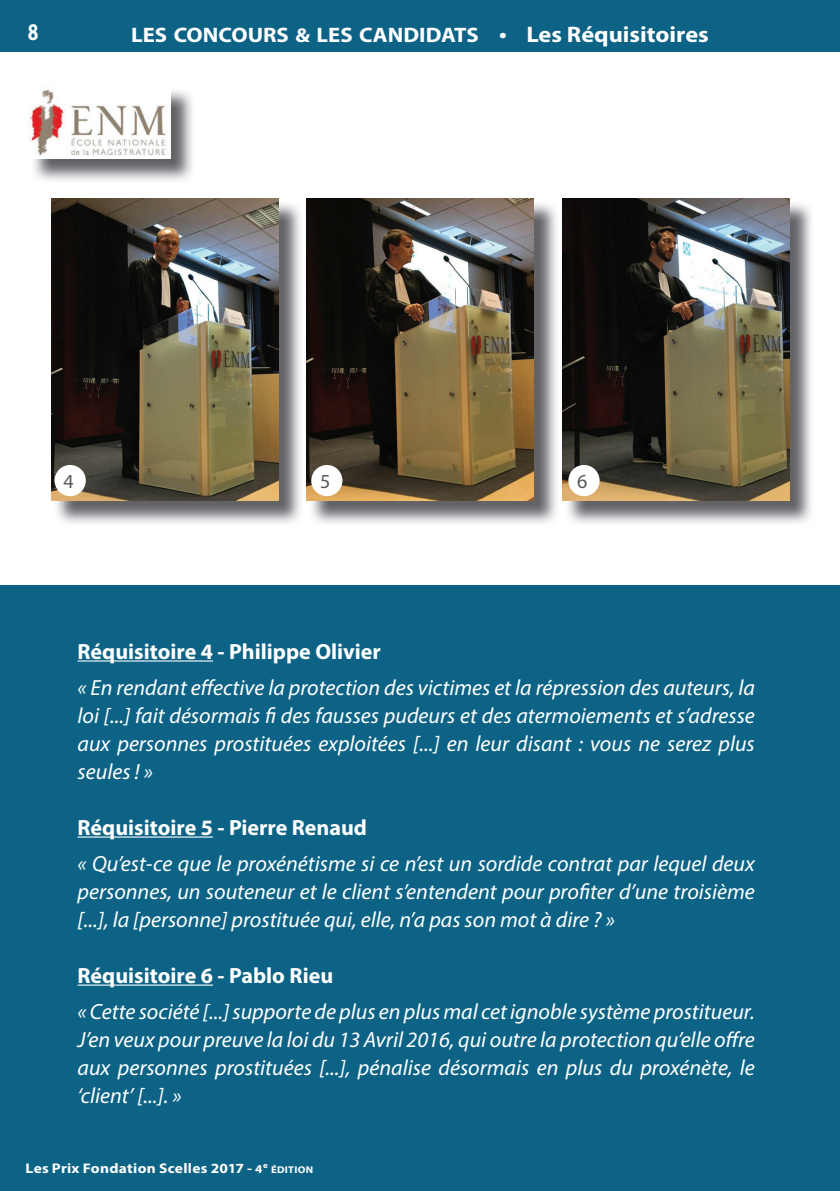
<style>
.page{position:relative;width:840px;height:1191px;background:#fff}
.page>*{position:absolute;margin:0;border:0;box-sizing:border-box;transform-origin:0 0}
.t1{font:700 24px "Myriad Pro";color:#fff;scale:.8 1}
.t2{font:italic 22px/28px "Myriad Pro";color:#fff;text-align:justify}
.t3{font:700 22px "Myriad Pro";color:#fff}
.t4{font:700 21px "Myriad Pro";color:#fff;scale:1.08 1}
.t5{font:20px "Myriad Pro";color:#57585a}
.t6{font:700 14px "Myriad Pro";letter-spacing:.02em;color:#fff;scale:1.1 1}
.t7{font:700 9.8px "Myriad Pro";letter-spacing:.025em;color:#fff;scale:1.1 1}
.s1{font-size:20px}
.s2{font-size:22.4px}
.s3{font-size:12px}
</style>
<div class="page">
<img style="left:57px;top:201px;width:244px;height:322px">
<img style="left:51px;top:198px;width:227px;height:303px">
<img style="left:312px;top:201px;width:245px;height:322px">
<img style="left:306px;top:198px;width:227px;height:303px">
<img style="left:568px;top:201px;width:244px;height:322px">
<img style="left:562px;top:198px;width:226px;height:303px">
<div style="left:0;top:585px;width:839px;height:606px;background:#0d6385"></div>
<hr style="left:77px;top:660px;width:136px;height:1px;background:#fff">
<hr style="left:77px;top:836px;width:136px;height:1px;background:#fff">
<hr style="left:77px;top:984px;width:136px;height:1px;background:#fff">
<div style="left:55px;top:465px;width:31px;height:31px;background:#fff;border-radius:50%"></div>
<div style="left:311px;top:465px;width:31px;height:31px;background:#fff;border-radius:50%"></div>
<div style="left:568px;top:465px;width:31px;height:31px;background:#fff;border-radius:50%"></div>
<div style="left:0;top:0;width:839px;height:51px;background:#0d6385"></div>
<img style="left:34px;top:91px;width:158px;height:90px">
<img style="left:28px;top:89px;width:142px;height:69px">
<p class="t1" style="left:28px;top:16px;width:15px">8</p>
<p class="t4" style="left:131px;top:21px;width:536px">LES CONCOURS <span class="s1">&amp;</span> LES CANDIDATS <sup>.</sup> <span class="s2">Les Réquisitoires</span></p>
<p class="t5" style="left:63px;top:469px;width:12px">4</p>
<p class="t5" style="left:320px;top:469px;width:12px">5</p>
<p class="t5" style="left:577px;top:469px;width:12px">6</p>
<p class="t3" style="left:77px;top:637px;width:305px">Réquisitoire 4 - Philippe Olivier</p>
<p class="t2" style="left:77px;top:673px;width:678px">« En rendant effective la protection des victimes et la répression des auteurs, la loi [...] fait désormais fi des fausses pudeurs et des atermoiements et s’adresse aux personnes prostituées exploitées [...] en leur disant : vous ne serez plus seules ! »</p>
<p class="t3" style="left:77px;top:813px;width:291px">Réquisitoire 5 - Pierre Renaud</p>
<p class="t2" style="left:77px;top:849px;width:678px">« Qu’est-ce que le proxénétisme si ce n’est un sordide contrat par lequel deux personnes, un souteneur et le client s’entendent pour profiter d’une troisième [...], la [personne] prostituée qui, elle, n’a pas son mot à dire ? »</p>
<p class="t3" style="left:77px;top:961px;width:257px">Réquisitoire 6 - Pablo Rieu</p>
<p class="t2" style="left:77px;top:997px;width:678px">« Cette société [...] supporte de plus en plus mal cet ignoble système prostitueur.<br>J’en veux pour preuve la loi du 13 Avril 2016, qui outre la protection qu’elle offre aux personnes prostituées [...], pénalise désormais en plus du proxénète, le ‘client’ [...]. »</p>
<p class="t6" style="left:26px;top:1159px;width:222px">Les Prix Fondation Scelles 2017 - <span class="s3">4</span><sup>e</sup></p>
<p class="t7" style="left:271px;top:1163px;width:40px">ÉDITION</p>
</div>
